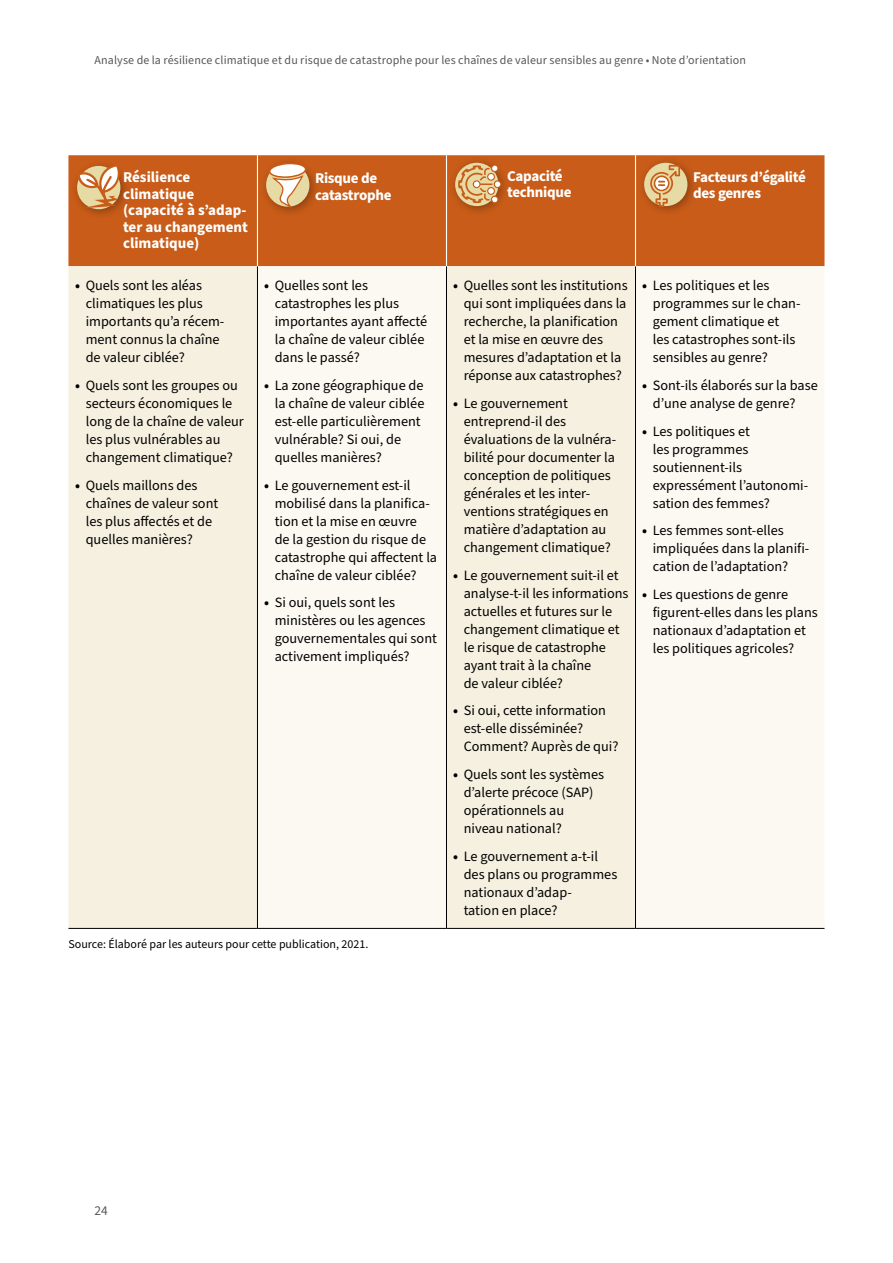
<style>
.page{position:relative;width:893px;height:1263px;background:#fff}
.page>*{position:absolute;margin:0;border:0;box-sizing:border-box;transform-origin:0 0}
.t1{font:700 15px/16.5px "Source Sans Pro";color:#fff}
.t2{font:700 15px/16.5px "Source Sans Pro";letter-spacing:-.02em;color:#fff}
.t3{font:14.25px/18px "Source Sans Pro";color:#000}
.t4{font:13.5px "Source Sans Pro";color:#58585b}
.t5{font:12px "Source Sans Pro";letter-spacing:.01em;color:#58585b}
.t6{font:12px "Source Sans Pro";color:#000}
.s1{font-weight:700}
</style>
<div class="page">
<div style="left:68px;top:155px;width:756px;height:111px;background:#c85c18"></div>
<div style="left:68px;top:266px;width:189px;height:662px;background:#f5f0e0"></div>
<svg style="left:258px;top:266px;width:566px;height:662px;fill:#fbf9f2"></svg>
<hr style="left:257px;top:266px;width:1px;height:662px;background:#000">
<hr style="left:446px;top:266px;width:1px;height:662px;background:#000">
<hr style="left:635px;top:266px;width:1px;height:662px;background:#000">
<hr style="left:68px;top:928px;width:189px;height:1px;background:#000">
<hr style="left:257px;top:928px;width:189px;height:1px;background:#000">
<hr style="left:446px;top:928px;width:189px;height:1px;background:#000">
<hr style="left:635px;top:928px;width:189px;height:1px;background:#000">
<hr style="left:257px;top:155px;width:1px;height:111px;background:#fff">
<hr style="left:446px;top:155px;width:1px;height:111px;background:#fff">
<hr style="left:635px;top:155px;width:1px;height:111px;background:#fff">
<div style="left:71px;top:159px;width:60px;height:61px;background:#000;opacity:.3"></div>
<svg style="left:77px;top:164px;width:45px;height:44px;background:#d9a472"></svg>
<div style="left:260px;top:157px;width:60px;height:61px;background:#000;opacity:.3"></div>
<div style="left:266px;top:163px;width:43px;height:44px;background:#e6daa5;border-radius:50%"></div>
<svg style="left:269px;top:163px;width:38px;height:47px"></svg>
<div style="left:449px;top:156px;width:60px;height:61px;background:#000;opacity:.3"></div>
<div style="left:455px;top:163px;width:43px;height:43px;background:#e6daa5;border-radius:50%"></div>
<svg style="left:458px;top:164px;width:44px;height:39px"></svg>
<div style="left:638px;top:156px;width:60px;height:61px;background:#000;opacity:.3"></div>
<div style="left:644px;top:163px;width:43px;height:43px;background:#e6daa5;border-radius:50%"></div>
<svg style="left:649px;top:165px;width:31px;height:42px"></svg>
<p class="t5" style="left:94px;top:52px;width:653px">Analyse de la résilience climatique et du risque de catastrophe pour les chaînes de valeur sensibles au genre • Note d’orientation</p>
<p class="t1" style="left:123px;top:169px;width:126px">Résilience climatique (capacité à s’adap&shy;ter au changement climatique)</p>
<p class="t2" style="left:315px;top:170px;width:78px">Risque de catastrophe</p>
<p class="t2" style="left:507px;top:168px;width:66px">Capacité technique</p>
<p class="t2" style="left:693px;top:169px;width:114px">Facteurs d’égalité des genres</p>
<p class="t3" style="left:86px;top:277px;width:140px;text-indent:-11px"><span class="s1">•</span> Quels sont les aléas climatiques les plus importants qu’a récem&shy;ment connus la chaîne de valeur ciblée?</p>
<p class="t3" style="left:86px;top:377px;width:160px;text-indent:-11px"><span class="s1">•</span> Quels sont les groupes ou secteurs économiques le long de la chaîne de valeur les plus vulnérables au changement climatique?</p>
<p class="t3" style="left:86px;top:476px;width:134px;text-indent:-11px"><span class="s1">•</span> Quels maillons des chaînes de valeur sont les plus affectés et de quelles manières?</p>
<p class="t3" style="left:653px;top:277px;width:149px;text-indent:-11px"><span class="s1">•</span> Les politiques et les programmes sur le chan&shy;gement climatique et<br>les catastrophes sont-ils sensibles au genre?</p>
<p class="t3" style="left:653px;top:376px;width:167px;text-indent:-11px"><span class="s1">•</span> Sont-ils élaborés sur la base d’une analyse de genre?</p>
<p class="t3" style="left:653px;top:422px;width:157px;text-indent:-11px"><span class="s1">•</span> Les politiques et<br>les programmes soutiennent-ils expressément l’autonomi&shy;sation des femmes?</p>
<p class="t3" style="left:653px;top:522px;width:158px;text-indent:-11px"><span class="s1">•</span> Les femmes sont-elles impliquées dans la planifi&shy;cation de l’adaptation?</p>
<p class="t3" style="left:653px;top:586px;width:167px;text-indent:-11px"><span class="s1">•</span> Les questions de genre figurent-elles dans les plans nationaux d’adaptation et les politiques agricoles?</p>
<p class="t3" style="left:464px;top:277px;width:165px;text-indent:-11px"><span class="s1">•</span> Quelles sont les institutions qui sont impliquées dans la recherche, la planification et la mise en œuvre des mesures d’adaptation et la réponse aux catastrophes?</p>
<p class="t3" style="left:464px;top:395px;width:154px;text-indent:-11px"><span class="s1">•</span> Le gouvernement entreprend-il des évaluations de la vulnéra&shy;bilité pour documenter la conception de politiques générales et les inter&shy;ventions stratégiques en matière d’adaptation au changement climatique?</p>
<p class="t3" style="left:464px;top:566px;width:166px;text-indent:-11px"><span class="s1">•</span> Le gouvernement suit-il et analyse-t-il les informations actuelles et futures sur le changement climatique et le risque de catastrophe ayant trait à la chaîne<br>de valeur ciblée?</p>
<p class="t3" style="left:464px;top:702px;width:156px;text-indent:-11px"><span class="s1">•</span> Si oui, cette information est-elle disséminée?<br>Comment? Auprès de qui?</p>
<p class="t3" style="left:464px;top:766px;width:142px;text-indent:-11px"><span class="s1">•</span> Quels sont les systèmes d’alerte précoce (SAP) opérationnels au niveau national?</p>
<p class="t3" style="left:464px;top:847px;width:155px;text-indent:-11px"><span class="s1">•</span> Le gouvernement a-t-il des plans ou programmes nationaux d’adap-<br>tation en place?</p>
<p class="t3" style="left:275px;top:277px;width:154px;text-indent:-11px"><span class="s1">•</span> Quelles sont les catastrophes les plus importantes ayant affecté la chaîne de valeur ciblée dans le passé?</p>
<p class="t3" style="left:275px;top:377px;width:151px;text-indent:-11px"><span class="s1">•</span> La zone géographique de la chaîne de valeur ciblée est-elle particulièrement vulnérable? Si oui, de quelles manières?</p>
<p class="t3" style="left:275px;top:476px;width:164px;text-indent:-11px"><span class="s1">•</span> Le gouvernement est-il mobilisé dans la planifica&shy;tion et la mise en œuvre<br>de la gestion du risque de catastrophe qui affectent la chaîne de valeur ciblée?</p>
<p class="t3" style="left:275px;top:594px;width:164px;text-indent:-11px"><span class="s1">•</span> Si oui, quels sont les ministères ou les agences gouvernementales qui sont activement impliqués?</p>
<p class="t6" style="left:68px;top:936px;width:301px">Source: Élaboré par les auteurs pour cette publication, 2021.</p>
<p class="t4" style="left:94px;top:1202px;width:15px">24</p>
</div>
